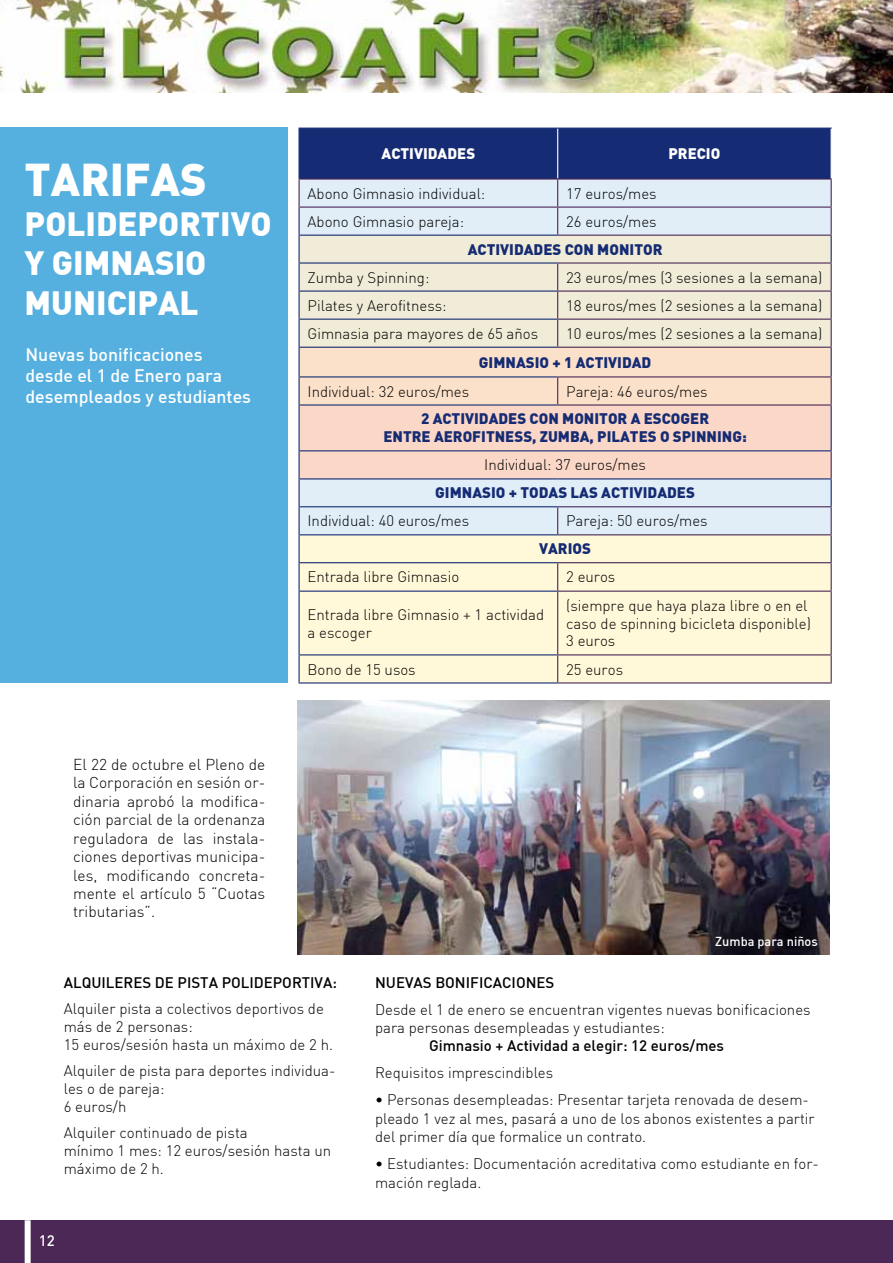
<style>
.page{position:relative;width:893px;height:1263px;background:#fff}
.page>*{position:absolute;margin:0;border:0;box-sizing:border-box;transform-origin:0 0}
.t1{font:900 45px "DIN";color:#fff}
.t2{font:900 33px/39.6px "DIN";color:#fff}
.t3{font:500 17.7px/21.3px "DIN";color:#fff}
.t4{font:300 15.6px/18.5px "DIN";color:#000;text-align:justify}
.t5{font:300 15px/17.9px "DIN";color:#000}
.t6{font:900 15px "DIN";color:#152b73}
.t7{font:500 15px "DIN";color:#000}
.t8{font:900 15px "DIN";color:#fff}
.t9{font:500 15px "DIN";color:#fff}
.t10{font:500 12.75px "DIN";color:#fff}
</style>
<div class="page">
<img style="left:0;top:0;width:893px;height:92px">
<div style="left:0;top:1220px;width:893px;height:43px;background:#4b2856"></div>
<div style="left:25px;top:1220px;width:6px;height:43px;background:#fff"></div>
<div style="left:0;top:128px;width:287px;height:555px;background:#56b0df"></div>
<div style="left:300px;top:592px;width:531px;height:90px;background:#fff8d9"></div>
<hr style="left:298px;top:128px;width:260px;height:1px;background:#152b73">
<hr style="left:298px;top:129px;width:2px;height:49px;background:#152b73">
<hr style="left:298px;top:208px;width:2px;height:27px;background:#152b73">
<hr style="left:298px;top:235px;width:259px;height:1px;background:#152b73">
<hr style="left:298px;top:236px;width:2px;height:26px;background:#152b73">
<hr style="left:298px;top:262px;width:259px;height:2px;background:#152b73">
<hr style="left:298px;top:264px;width:2px;height:26px;background:#152b73">
<hr style="left:298px;top:290px;width:259px;height:2px;background:#152b73">
<hr style="left:298px;top:292px;width:2px;height:27px;background:#152b73">
<hr style="left:298px;top:319px;width:259px;height:1px;background:#152b73">
<hr style="left:298px;top:320px;width:2px;height:27px;background:#152b73">
<hr style="left:298px;top:347px;width:259px;height:1px;background:#152b73">
<hr style="left:298px;top:348px;width:2px;height:28px;background:#152b73">
<hr style="left:298px;top:376px;width:259px;height:1px;background:#152b73">
<hr style="left:298px;top:377px;width:2px;height:27px;background:#152b73">
<hr style="left:298px;top:404px;width:259px;height:2px;background:#152b73">
<hr style="left:298px;top:406px;width:2px;height:44px;background:#152b73">
<hr style="left:298px;top:450px;width:260px;height:1px;background:#152b73">
<hr style="left:298px;top:451px;width:2px;height:27px;background:#152b73">
<hr style="left:298px;top:478px;width:260px;height:1px;background:#152b73">
<hr style="left:298px;top:479px;width:2px;height:27px;background:#152b73">
<hr style="left:298px;top:506px;width:259px;height:1px;background:#152b73">
<hr style="left:298px;top:507px;width:2px;height:27px;background:#152b73">
<hr style="left:298px;top:534px;width:259px;height:1px;background:#152b73">
<hr style="left:298px;top:535px;width:2px;height:27px;background:#152b73">
<hr style="left:298px;top:562px;width:259px;height:1px;background:#152b73">
<hr style="left:298px;top:563px;width:2px;height:28px;background:#152b73">
<hr style="left:298px;top:591px;width:259px;height:1px;background:#152b73">
<hr style="left:298px;top:592px;width:2px;height:62px;background:#152b73">
<hr style="left:298px;top:654px;width:259px;height:1px;background:#152b73">
<hr style="left:298px;top:655px;width:2px;height:27px;background:#152b73">
<hr style="left:298px;top:682px;width:259px;height:1px;background:#152b73">
<hr style="left:557px;top:591px;width:275px;height:1px;background:#4b2856">
<hr style="left:557px;top:592px;width:1px;height:62px;background:#4b2856">
<hr style="left:831px;top:592px;width:1px;height:62px;background:#4b2856">
<hr style="left:557px;top:654px;width:275px;height:1px;background:#4b2856">
<svg style="left:557px;top:655px;width:1px;height:27px"></svg>
<svg style="left:831px;top:655px;width:1px;height:27px"></svg>
<hr style="left:557px;top:682px;width:275px;height:1px;background:#4b2856">
<hr style="left:298px;top:178px;width:260px;height:2px;background:#4b2856">
<hr style="left:298px;top:180px;width:2px;height:27px;background:#4b2856">
<hr style="left:298px;top:207px;width:260px;height:1px;background:#4b2856">
<svg style="left:299px;top:128px;width:533px;height:463px;background:#d2cdcb"></svg>
<hr style="left:558px;top:207px;width:274px;height:1px;background:#4b2856">
<img style="left:298px;top:700px;width:531px;height:254px">
<h1 class="t1" style="left:25px;top:150px;width:184px">TARIFAS</h1>
<h2 class="t2" style="left:25px;top:202px;width:249px">POLIDEPORTIVO<br>Y GIMNASIO<br>MUNICIPAL</h2>
<p class="t3" style="left:26px;top:343px;width:227px">Nuevas bonificaciones desde el 1 de Enero para desempleados y estudiantes</p>
<p class="t4" style="left:73px;top:755px;width:194px">El 22 de octubre el Pleno de la Corporación en sesión or&shy;dinaria aprobó la modifica&shy;ción parcial de la ordenanza reguladora de las instala&shy;ciones deportivas municipa&shy;les, modificando concreta&shy;mente el artículo 5 “Cuotas tributarias”.</p>
<p class="t8" style="left:382px;top:144px;width:51px">ACTIVIDADES</p>
<p class="t8" style="left:668px;top:144px;width:53px">PRECIO</p>
<p class="t5" style="left:308px;top:184px;width:179px">Abono Gimnasio individual:</p>
<p class="t5" style="left:566px;top:184px;width:92px">17 euros/mes</p>
<p class="t5" style="left:308px;top:212px;width:158px">Abono Gimnasio pareja:</p>
<p class="t5" style="left:566px;top:212px;width:92px">26 euros/mes</p>
<p class="t6" style="left:468px;top:239px;width:51px">ACTIVIDADES</p>
<p class="t6" style="left:565px;top:239px;width:11px">CON</p>
<p class="t6" style="left:597px;top:239px;width:11px">MONITOR</p>
<p class="t5" style="left:308px;top:268px;width:123px">Zumba y Spinning:</p>
<p class="t5" style="left:566px;top:268px;width:258px">23 euros/mes (3 sesiones a la semana)</p>
<p class="t5" style="left:308px;top:296px;width:140px">Pilates y Aerofitness:</p>
<p class="t5" style="left:566px;top:296px;width:258px">18 euros/mes (2 sesiones a la semana)</p>
<p class="t5" style="left:308px;top:324px;width:232px">Gimnasia para mayores de 65 años</p>
<p class="t5" style="left:566px;top:324px;width:258px">10 euros/mes (2 sesiones a la semana)</p>
<p class="t6" style="left:479px;top:352px;width:20px">GIMNASIO</p>
<p class="t6" style="left:552px;top:352px;width:33px">+ 1 ACTI</p>
<p class="t6" style="left:608px;top:352px;width:19px">VIDAD</p>
<p class="t5" style="left:308px;top:382px;width:163px">Individual: 32 euros/mes</p>
<p class="t5" style="left:566px;top:382px;width:143px">Pareja: 46 euros/mes</p>
<p class="t6" style="left:421px;top:409px;width:21px">2 ACTI</p>
<p class="t6" style="left:465px;top:409px;width:19px">VIDADES</p>
<p class="t6" style="left:530px;top:409px;width:11px">CON</p>
<p class="t6" style="left:562px;top:409px;width:11px">MONITOR</p>
<p class="t6" style="left:631px;top:409px;width:24px">A ESCOGER</p>
<p class="t6" style="left:383px;top:427px;width:11px">ENTRE</p>
<p class="t6" style="left:434px;top:427px;width:10px">AEROFITNESS</p>
<p class="t6" style="left:532px;top:427px;width:19px">, ZUMBA</p>
<p class="t6" style="left:590px;top:427px;width:17px">, PILATES</p>
<p class="t6" style="left:660px;top:427px;width:23px">O SPINNING</p>
<p class="t6" style="left:742px;top:427px;width:6px">:</p>
<p class="t5" style="left:484px;top:456px;width:163px">Individual: 37 euros/mes</p>
<p class="t6" style="left:435px;top:483px;width:20px">GIMNASIO</p>
<p class="t6" style="left:509px;top:483px;width:22px">+ TODAS</p>
<p class="t6" style="left:571px;top:483px;width:10px">LAS</p>
<p class="t6" style="left:601px;top:483px;width:9px">ACTI</p>
<p class="t6" style="left:634px;top:483px;width:19px">VIDADES</p>
<p class="t5" style="left:308px;top:512px;width:163px">Individual: 40 euros/mes</p>
<p class="t5" style="left:566px;top:512px;width:143px">Pareja: 50 euros/mes</p>
<p class="t6" style="left:539px;top:539px;width:53px">VARIOS</p>
<p class="t5" style="left:308px;top:568px;width:153px">Entrada libre Gimnasio</p>
<p class="t5" style="left:566px;top:568px;width:51px">2 euros</p>
<p class="t5" style="left:308px;top:605px;width:238px">Entrada libre Gimnasio + 1 actividad a escoger</p>
<p class="t5" style="left:566px;top:596px;width:246px">(siempre que haya plaza libre o en el caso de spinning bicicleta disponible)<br>3 euros</p>
<p class="t5" style="left:308px;top:660px;width:110px">Bono de 15 usos</p>
<p class="t5" style="left:566px;top:660px;width:58px">25 euros</p>
<p class="t10" style="left:715px;top:933px;width:104px">Zumba para niños</p>
<p class="t7" style="left:64px;top:972px;width:275px">ALQUILERES DE PISTA POLIDEPORTIVA:</p>
<p class="t5" style="left:64px;top:999px;width:271px">Alquiler pista a colectivos deportivos de más de 2 personas:<br>15 euros/sesión hasta un máximo de 2 h.</p>
<p class="t5" style="left:64px;top:1061px;width:273px">Alquiler de pista para deportes individua&shy;les o de pareja:<br>6 euros/h</p>
<p class="t5" style="left:64px;top:1123px;width:269px">Alquiler continuado de pista<br>mínimo 1 mes: 12 euros/sesión hasta un máximo de 2 h.</p>
<p class="t9" style="left:39px;top:1231px;width:17px">12</p>
<p class="t7" style="left:375px;top:972px;width:181px">NUEVAS BONIFICACIONES</p>
<p class="t5" style="left:375px;top:1000px;width:437px;line-height:18.5px">Desde el 1 de enero se encuentran vigentes nuevas bonificaciones para personas desempleadas y estudiantes:</p>
<p class="t7" style="left:429px;top:1036px;width:296px">Gimnasio + Actividad a elegir: 12 euros/mes</p>
<p class="t5" style="left:375px;top:1064px;width:180px">Requisitos imprescindibles</p>
<p class="t5" style="left:375px;top:1090px;width:441px;line-height:18.5px">• Personas desempleadas: Presentar tarjeta renovada de desem&shy;pleado 1 vez al mes, pasará a uno de los abonos existentes a partir del primer día que formalice un contrato.</p>
<p class="t5" style="left:375px;top:1154px;width:445px;line-height:18.5px">• Estudiantes: Documentación acreditativa como estudiante en for&shy;mación reglada.</p>
</div>
